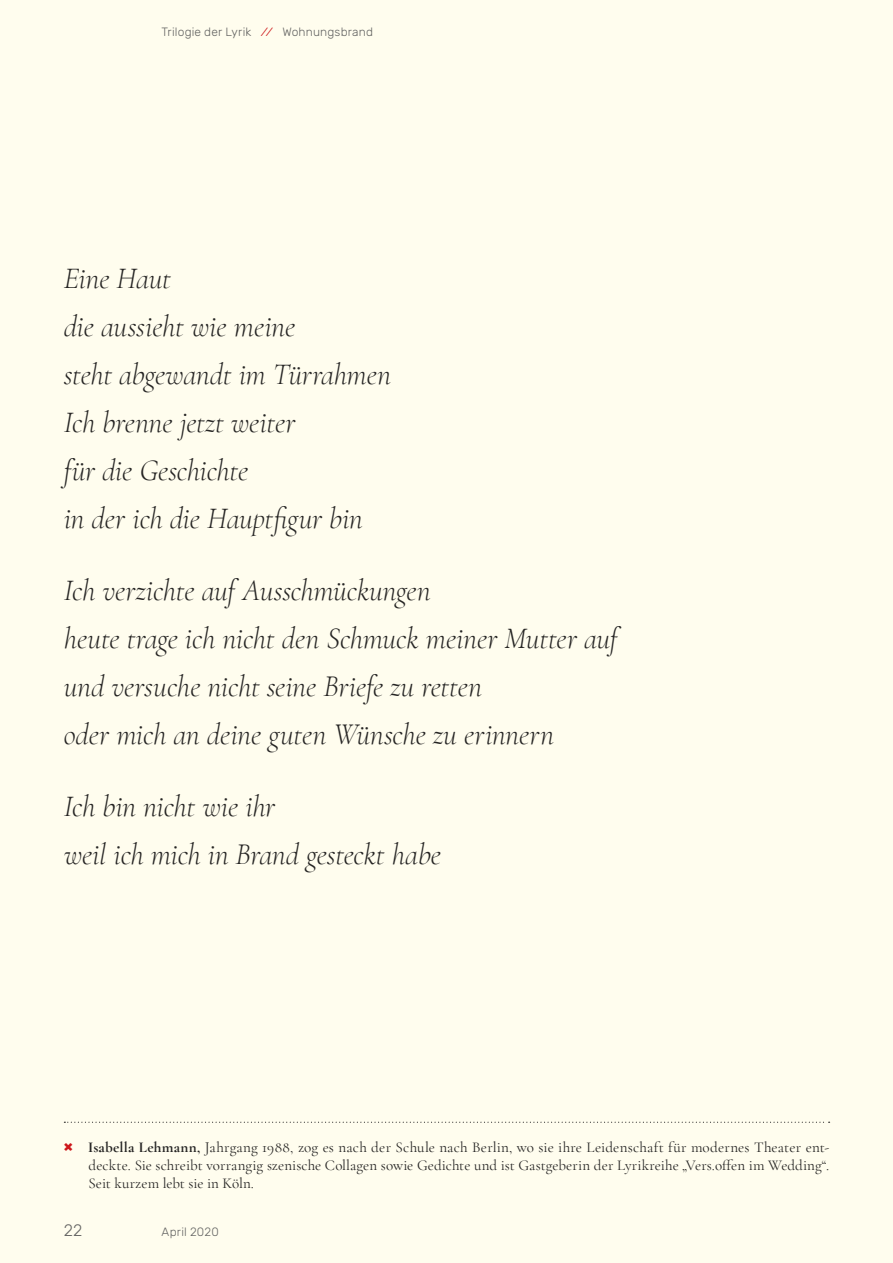
<style>
.page{position:relative;width:893px;height:1263px;background:#fffdee}
.page>*{position:absolute;margin:0;border:0;box-sizing:border-box;transform-origin:0 0}
.t1{font:italic 300 30px/48px "Cormorant Garamond";letter-spacing:-.01em;color:#252423}
.t2{font:300 16.5px "Rubik";color:#646463}
.t3{font:15px/18px "Cormorant Garamond";letter-spacing:.005em;color:#252423;text-align:justify}
.t4{font:300 12px "Rubik";letter-spacing:.015em;color:#646463}
.s1{color:#cd171a}
.s2{font-family:"Rubik";font-weight:700;color:#cd171a}
.s3{font-weight:700}
</style>
<div class="page">
<svg style="left:64px;top:1122px;width:766px;height:1px"></svg>
<p class="t4" style="left:162px;top:25px;width:213px">Trilogie der Lyrik <span class="s1">⁄ ⁄</span> Wohnungsbrand</p>
<p class="t1" style="left:64px;top:255px;width:329px">Eine Haut<br>die aussieht wie meine<br>steht abgewandt im Türrahmen<br>Ich brenne jetzt weiter<br>für die Geschichte<br>in der ich die Hauptfigur bin</p>
<p class="t1" style="left:64px;top:567px;width:555px">Ich verzichte auf Ausschmückungen<br>heute trage ich nicht den Schmuck meiner Mutter auf und versuche nicht seine Briefe zu retten<br>oder mich an deine guten Wünsche zu erinnern</p>
<p class="t1" style="left:64px;top:783px;width:379px">Ich bin nicht wie ihr<br>weil ich mich in Brand gesteckt habe</p>
<p class="t3" style="left:88px;top:1138px;width:742px;text-indent:-25px"><span class="s2">×</span> <span class="s3">Isabella Lehmann,</span> Jahrgang 1988, zog es nach der Schule nach Berlin, wo sie ihre Leidenschaft für modernes Theater ent&shy;deckte. Sie schreibt vorrangig szenische Collagen sowie Gedichte und ist Gastgeberin der Lyrikreihe „Vers.offen im Wedding“.<br>Seit kurzem lebt sie in Köln.</p>
<p class="t2" style="left:64px;top:1221px;width:20px">22</p>
<p class="t4" style="left:162px;top:1225px;width:59px">April 2020</p>
</div>
